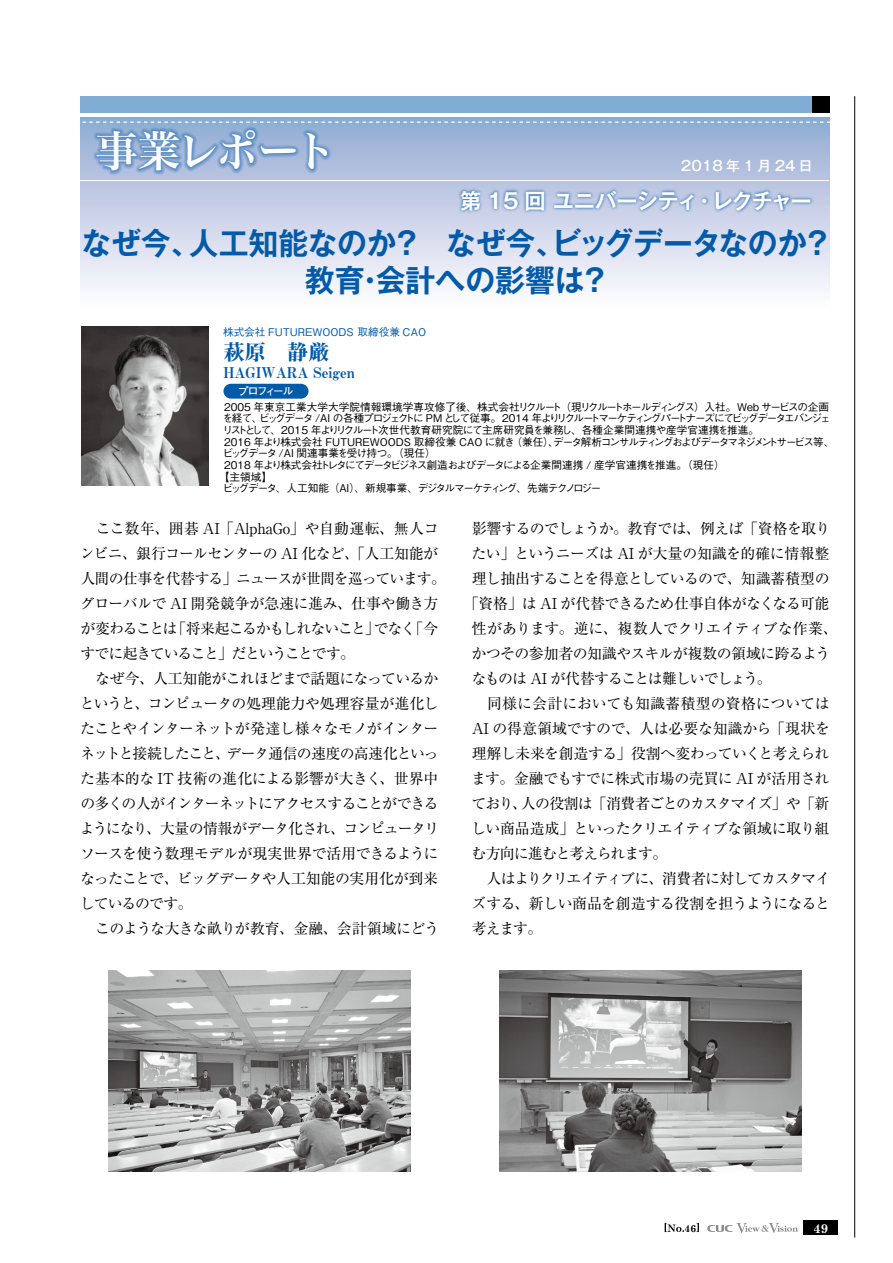
<style>
.page{position:relative;width:893px;height:1263px;background:#fff}
.page>*{position:absolute;margin:0;border:0;box-sizing:border-box;transform-origin:0 0}
.t1{font:42.6px "Hira Min Pro W6";letter-spacing:-.075em;color:#fff}
.t2{font:700 30.9px/37.2px "Gothic MB101 Pro De";letter-spacing:-.01em;color:#035aa8;text-align:center}
.t3{font:700 21.3px "Gothic MB101 Pro De";letter-spacing:-.045em;color:#fff}
.t4{font:21.3px "Midashi Min Pro MA31";color:#035aa8}
.t5{font:14.85px/25px "Ryumin Pro";letter-spacing:-.04em;color:#000}
.t6{font:14.85px "Ryumin Pro";letter-spacing:-.07em;color:#000}
.t7{font:14.85px "Ryumin Pro";letter-spacing:-.08em;color:#000}
.t8{font:14.85px "Ryumin Pro";letter-spacing:-.005em;color:#000}
.t9{font:14.85px "Ryumin Pro";letter-spacing:-.01em;color:#000}
.t10{font:14.85px "Ryumin Pro";letter-spacing:-.02em;color:#000}
.t11{font:14.85px "Ryumin Pro";color:#000}
.t12{font:14.85px "Ryumin Pro";letter-spacing:-.075em;color:#000}
.t13{font:14.85px "Ryumin Pro";letter-spacing:-.065em;color:#000}
.t14{font:14.85px "Midashi Min Pro MA31";color:#035aa8}
.t15{font:500 13.8px "Gothic MB101 Pro";letter-spacing:.215em;color:#fff}
.t16{font:700 12.75px "Century Schoolbook";color:#fff}
.t17{font:500 10.65px "Gothic BBB Pro";letter-spacing:-.1em;color:#000}
.t18{font:500 10.65px "Gothic BBB Pro";color:#000}
.t19{font:500 10.65px "Gothic BBB Pro";letter-spacing:-.14em;color:#000}
.t20{font:500 10.65px "Gothic BBB Pro";letter-spacing:-.125em;color:#000}
.t21{font:500 10.65px "Gothic BBB Pro";color:#035aa8}
.t22{font:700 10.65px "Futo Go B101 Pro";letter-spacing:-.145em;color:#fff}
.t23{font:700 10.05px "Century Schoolbook";color:#000}
</style>
<div class="page">
<svg style="left:665px;top:1223px;width:19px;height:9px"></svg>
<svg style="left:696px;top:1223px;width:3px;height:9px"></svg>
<div style="left:804px;top:1220px;width:34px;height:15px;background:#000"></div>
<svg style="left:707px;top:1223px;width:91px;height:10px"></svg>
<hr style="left:854px;top:96px;width:1px;height:1141px;background:#000">
<div style="left:812px;top:96px;width:17px;height:17px;background:#000"></div>
<div style="left:81px;top:96px;width:731px;height:17px;background:#81acd3"></div>
<div style="left:81px;top:118px;width:748px;height:191px;background:linear-gradient(to bottom,#92a9d3,#fffdff)"></div>
<svg style="left:93px;top:126px;width:238px;height:49px;background:#81a3cf"></svg>
<svg style="left:457px;top:187px;width:357px;height:26px;background:#9db5d9"></svg>
<div style="left:223px;top:384px;width:85px;height:15px;background:#035aa8;border-radius:7px"></div>
<img style="left:81px;top:327px;width:127px;height:159px">
<hr style="left:79px;top:180px;width:750px;height:1px;background:#fff">
<svg style="left:82px;top:122px;width:748px;height:1px"></svg>
<img style="left:108px;top:971px;width:302px;height:200px">
<img style="left:499px;top:971px;width:303px;height:200px">
<h1 class="t1" style="left:95px;top:114px;width:242px">事業レポート</h1>
<p class="t15" style="left:681px;top:154px;width:133px">2018年1月24日</p>
<h3 class="t3" style="left:460px;top:183px;width:353px">第 15 回 ユニバーシティ・レクチャー</h3>
<h2 class="t2" style="left:82px;top:221px;width:752px">なぜ今、人工知能なのか？　なぜ今、ビッグデータなのか？教育・会計への影響は？</h2>
<p class="t21" style="left:223px;top:323px;width:205px">株式会社 FUTUREWOODS 取締役兼 CAO</p>
<h3 class="t4" style="left:223px;top:336px;width:108px">萩原　静厳</h3>
<p class="t14" style="left:223px;top:361px;width:133px">HAGIWARA Seigen</p>
<p class="t22" style="left:238px;top:383px;width:57px">プロフィール</p>
<p class="t18" style="left:224px;top:398px;width:607px">2005 年東京工業大学大学院情報環境学専攻修了後、株式会社リクルート（現リクルートホールディングス）入社。Web サービスの企画</p>
<p class="t19" style="left:223px;top:410px;width:610px">を経て、ビッグデータ /AI の各種プロジェクトに PM として従事。 2014 年よりリクルートマーケティングパートナーズにてビッグデータエバンジェ</p>
<p class="t18" style="left:222px;top:421px;width:538px">リストとして、2015 年よりリクルート次世代教育研究院にて主席研究員を兼務し、各種企業間連携や産学官連携を推進。</p>
<p class="t17" style="left:224px;top:433px;width:612px">2016 年より株式会社 FUTUREWOODS 取締役兼 CAO に就き（兼任）、データ解析コンサルティングおよびデータマネジメントサービス等、</p>
<p class="t17" style="left:223px;top:445px;width:214px">ビッグデータ /AI 関連事業を受け持つ。（現任）</p>
<p class="t17" style="left:224px;top:456px;width:502px">2018 年より株式会社トレタにてデータビジネス創造およびデータによる企業間連携 / 産学官連携を推進。（現任）</p>
<p class="t17" style="left:219px;top:468px;width:55px">【主領域】</p>
<p class="t20" style="left:223px;top:480px;width:380px">ビッグデータ、人工知能（AI）、新規事業、デジタルマーケティング、先端テクノロジー</p>
<p class="t5" style="left:80px;top:515px;width:368px;text-indent:16px">ここ数年、囲碁 AI「AlphaGo」や自動運転、無人コンビニ、銀行コールセンターの AI 化など、「人工知能が人間の仕事を代替する」ニュースが世間を巡っています。グローバルで AI 開発競争が急速に進み、仕事や働き方が変わることは「将来起こるかもしれないこと」でなく「今すでに起きていること」だということです。<br>　なぜ今、人工知能がこれほどまで話題になっているかというと、コンピュータの処理能力や処理容量が進化したことやインターネットが発達し様々なモノがインターネットと接続したこと、データ通信の速度の高速化といった基本的な IT 技術の進化による影響が大きく、世界中の多くの人がインターネットにアクセスすることができるようになり、大量の情報がデータ化され、コンピュータリソースを使う数理モデルが現実世界で活用できるようになったことで、ビッグデータや人工知能の実用化が到来しているのです。<br>　このような大きな畝りが教育、金融、会計領域にどう</p>
<p class="t5" style="left:472px;top:515px;width:360px">影響するのでしょうか。教育では、例えば「資格を取り</p>
<p class="t5" style="left:472px;top:540px;width:359px">たい」というニーズは AI が大量の知識を的確に情報整</p>
<p class="t5" style="left:472px;top:565px;width:359px">理し抽出することを得意としているので、知識蓄積型の</p>
<p class="t5" style="left:464px;top:590px;width:367px">「資格」は AI が代替できるため仕事自体がなくなる可能</p>
<p class="t8" style="left:472px;top:617px;width:367px">性があります。逆に、複数人でクリエイティブな作業、</p>
<p class="t5" style="left:472px;top:640px;width:360px">かつその参加者の知識やスキルが複数の領域に跨るよう</p>
<p class="t12" style="left:471px;top:667px;width:302px">なものは AI が代替することは難しいでしょう。</p>
<p class="t11" style="left:472px;top:692px;width:359px">　同様に会計においても知識蓄積型の資格については</p>
<p class="t9" style="left:472px;top:717px;width:360px">AI の得意領域ですので、人は必要な知識から「現状を</p>
<p class="t5" style="left:472px;top:740px;width:359px">理解し未来を創造する」役割へ変わっていくと考えられ</p>
<p class="t10" style="left:471px;top:767px;width:360px">ます。金融でもすでに株式市場の売買に AI が活用され</p>
<p class="t6" style="left:471px;top:792px;width:359px">ており、人の役割は「消費者ごとのカスタマイズ」や「新</p>
<p class="t5" style="left:471px;top:815px;width:360px">しい商品造成」といったクリエイティブな領域に取り組</p>
<p class="t13" style="left:471px;top:842px;width:197px">む方向に進むと考えられます。</p>
<p class="t7" style="left:472px;top:867px;width:360px">　人はよりクリエイティブに、消費者に対してカスタマイ</p>
<p class="t5" style="left:472px;top:890px;width:360px">ズする、新しい商品を創造する役割を担うようになると</p>
<p class="t5" style="left:472px;top:915px;width:72px">考えます。</p>
<p class="t23" style="left:685px;top:1222px;width:13px">46</p>
<p class="t16" style="left:813px;top:1220px;width:16px">49</p>
</div>
